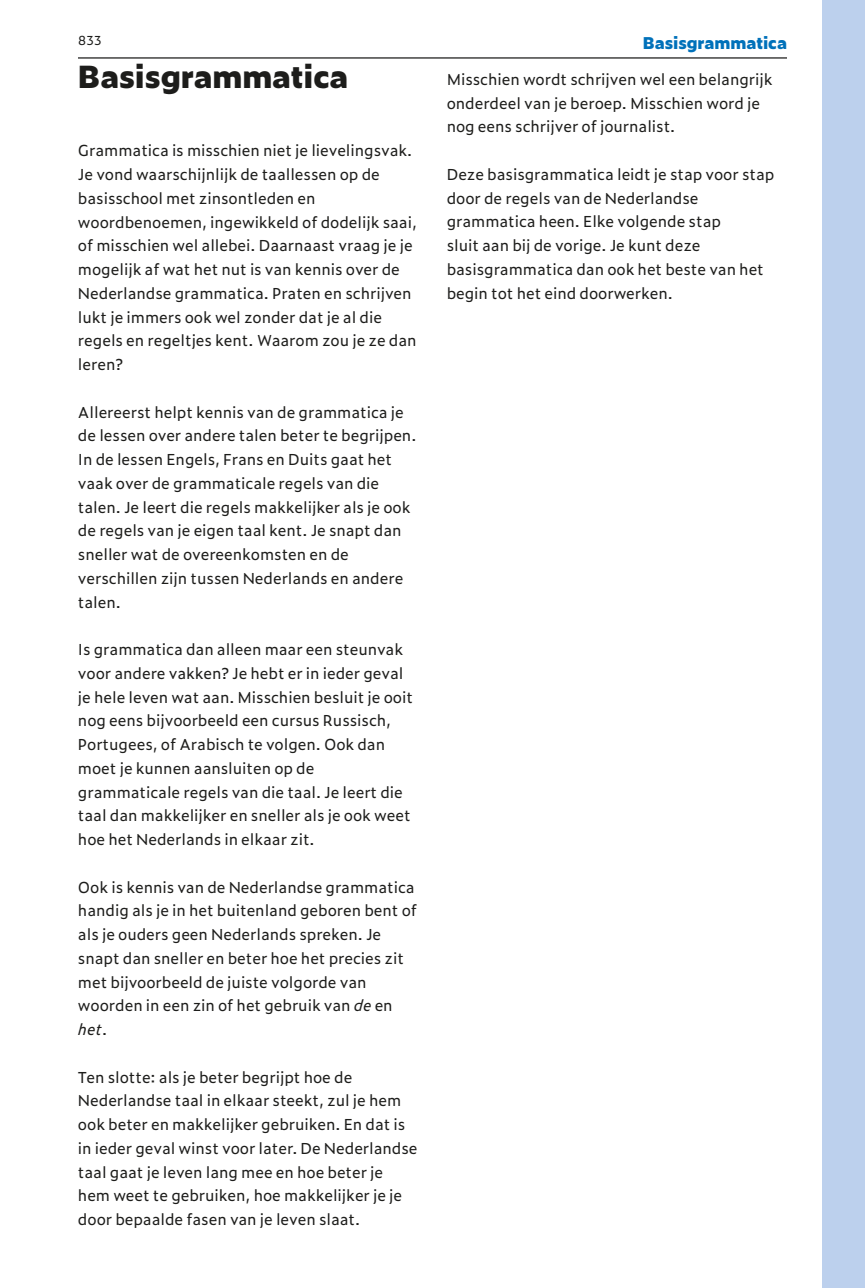
<style>
.page{position:relative;width:865px;height:1288px;background:#fff}
.page>*{position:absolute;margin:0;border:0;box-sizing:border-box;transform-origin:0 0}
.t1{font:800 30px "Zeitung Micro Pro";letter-spacing:-.005em;color:#1d1d1b}
.t2{font:800 16px "Zeitung Micro Pro";letter-spacing:-.005em;color:#0071ba}
.t3{font:15.25px/23.8px "Zeitung Micro Pro";letter-spacing:-.005em;color:#1d1d1b}
.t4{font:12.5px "Zeitung Micro Pro";color:#1d1d1b}
.s1{font-style:italic}
</style>
<div class="page">
<hr style="left:78px;top:57px;width:709px;height:2px;background:#1d1d1b">
<div style="left:822px;top:0;width:43px;height:1288px;background:#bcd0ed"></div>
<p class="t4" style="left:78px;top:31px;width:25px">833</p>
<p class="t2" style="left:642px;top:30px;width:146px">Basisgrammatica</p>
<h1 class="t1" style="left:78px;top:52px;width:272px">Basisgrammatica</h1>
<p class="t3" style="left:446px;top:67px;width:327px">Misschien wordt schrijven wel een belangrijk onderdeel van je beroep. Misschien word je nog eens schrijver of journalist.</p>
<p class="t3" style="left:446px;top:162px;width:329px">Deze basisgrammatica leidt je stap voor stap door de regels van de Nederlandse grammatica heen. Elke volgende stap<br>sluit aan bij de vorige. Je kunt deze basisgrammatica dan ook het beste van het begin tot het eind doorwerken.</p>
<p class="t3" style="left:78px;top:138px;width:340px">Grammatica is misschien niet je lievelingsvak.<br>Je vond waarschijnlijk de taallessen op de basisschool met zinsontleden en woordbenoemen, ingewikkeld of dodelijk saai, of misschien wel allebei. Daarnaast vraag je je mogelijk af wat het nut is van kennis over de Nederlandse grammatica. Praten en schrijven lukt je immers ook wel zonder dat je al die regels en regeltjes kent. Waarom zou je ze dan leren?</p>
<p class="t3" style="left:78px;top:399px;width:340px">Allereerst helpt kennis van de grammatica je de lessen over andere talen beter te begrijpen.<br>In de lessen Engels, Frans en Duits gaat het vaak over de grammaticale regels van die talen. Je leert die regels makkelijker als je ook de regels van je eigen taal kent. Je snapt dan sneller wat de overeenkomsten en de verschillen zijn tussen Nederlands en andere talen.</p>
<p class="t3" style="left:78px;top:637px;width:336px">Is grammatica dan alleen maar een steunvak voor andere vakken? Je hebt er in ieder geval je hele leven wat aan. Misschien besluit je ooit nog eens bijvoorbeeld een cursus Russisch, Portugees, of Arabisch te volgen. Ook dan moet je kunnen aansluiten op de grammaticale regels van die taal. Je leert die taal dan makkelijker en sneller als je ook weet hoe het Nederlands in elkaar zit.</p>
<p class="t3" style="left:78px;top:874px;width:340px">Ook is kennis van de Nederlandse grammatica handig als je in het buitenland geboren bent of als je ouders geen Nederlands spreken. Je snapt dan sneller en beter hoe het precies zit met bijvoorbeeld de juiste volgorde van woorden in een zin of het gebruik van <span class="s1">de</span> en <span class="s1">het</span>.</p>
<p class="t3" style="left:78px;top:1064px;width:341px">Ten slotte: als je beter begrijpt hoe de Nederlandse taal in elkaar steekt, zul je hem ook beter en makkelijker gebruiken. En dat is in ieder geval winst voor later. De Nederlandse taal gaat je leven lang mee en hoe beter je hem weet te gebruiken, hoe makkelijker je je door bepaalde fasen van je leven slaat.</p>
</div>
